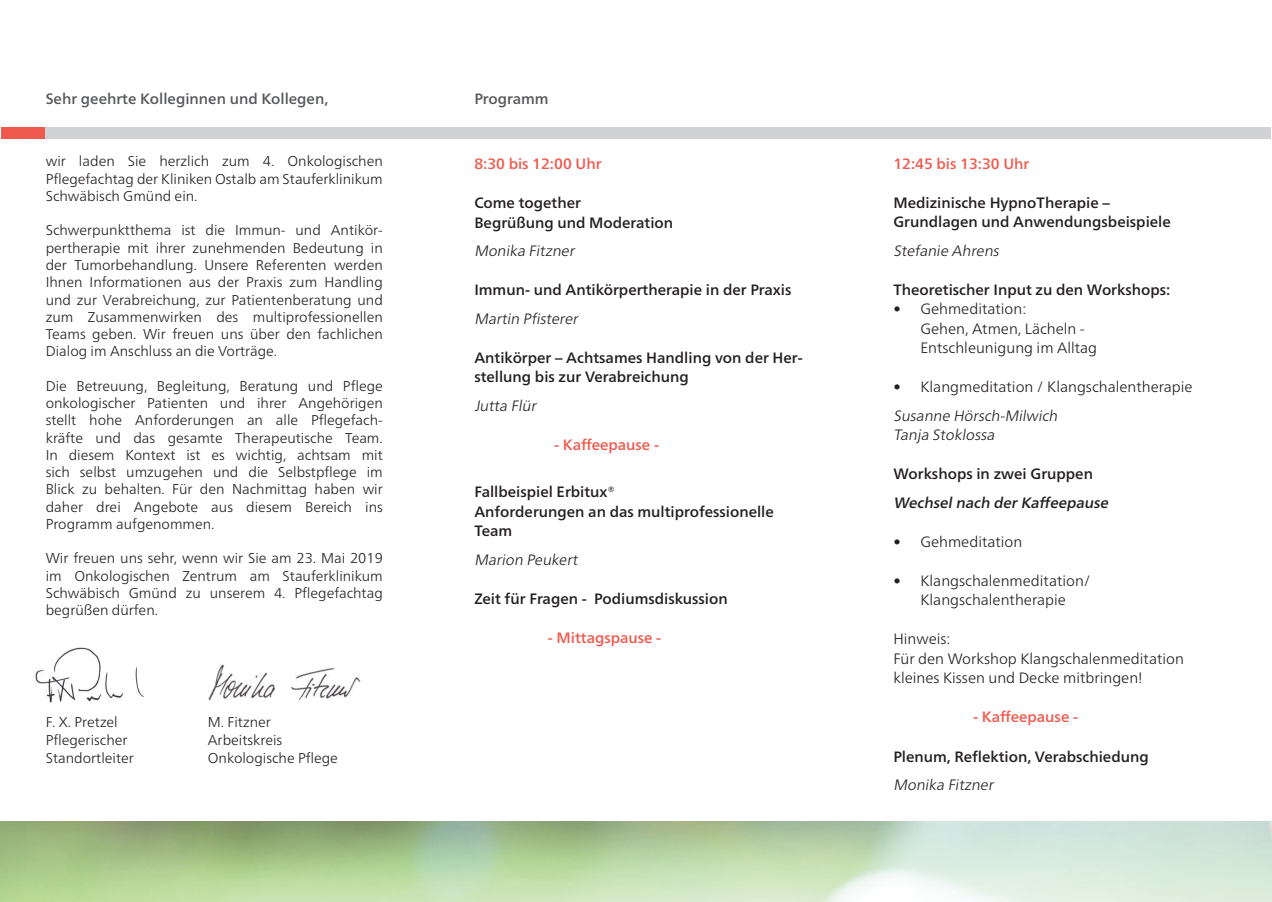
<style>
.page{position:relative;width:1272px;height:902px;background:#fff}
.page>*{position:absolute;margin:0;border:0;box-sizing:border-box;transform-origin:0 0}
.t1{font:500 15px/19.5px "Frutiger Neue LT Pro";color:#231f20}
.t2{font:300 15px/19.5px "Frutiger Neue LT Pro";color:#231f20}
.t3{font:italic 300 15px/19.5px "Frutiger Neue LT Pro";color:#231f20}
.t4{font:500 15px "Frutiger Neue LT Pro";color:#f0594d}
.t5{font:500 15px "Frutiger Neue LT Pro";color:#57585a}
.t6{font:italic 500 15px "Frutiger Neue LT Pro";color:#231f20}
.t7{font:300 14.25px/17.2px "Frutiger Neue LT Pro";color:#231f20;text-align:justify}
</style>
<div class="page">
<img style="left:208px;top:664px;width:153px;height:37px">
<img style="left:35px;top:647px;width:109px;height:56px">
<div style="left:1px;top:127px;width:46px;height:11px;background:#f0594d"></div>
<div style="left:46px;top:127px;width:1224px;height:11px;background:#d1d2d4"></div>
<img style="left:0;top:821px;width:1271px;height:80px">
<p class="t5" style="left:46px;top:89px;width:284px">Sehr geehrte Kolleginnen und Kollegen,</p>
<p class="t7" style="left:46px;top:153px;width:338px">wir laden Sie herzlich zum 4. Onkologischen Pflegefachtag der Kliniken Ostalb am Stauferklinikum Schwäbisch Gmünd ein.</p>
<p class="t7" style="left:46px;top:222px;width:339px">Schwerpunktthema ist die Immun- und Antikör&shy;pertherapie mit ihrer zunehmenden Bedeutung in der Tumorbehandlung. Unsere Referenten werden Ihnen Informationen aus der Praxis zum Handling und zur Verabreichung, zur Patientenberatung und zum Zusammenwirken des multiprofessionellen Teams geben. Wir freuen uns über den fachlichen Dialog im Anschluss an die Vorträge.</p>
<p class="t7" style="left:46px;top:377px;width:339px">Die Betreuung, Begleitung, Beratung und Pflege onkologischer Patienten und ihrer Angehörigen stellt hohe Anforderungen an alle Pflegefach&shy;kräfte und das gesamte Therapeutische Team.<br>In diesem Kontext ist es wichtig, achtsam mit sich selbst umzugehen und die Selbstpflege im Blick zu behalten. Für den Nachmittag haben wir daher drei Angebote aus diesem Bereich ins Programm aufgenommen.</p>
<p class="t7" style="left:46px;top:549px;width:338px">Wir freuen uns sehr, wenn wir Sie am 23. Mai 2019 im Onkologischen Zentrum am Stauferklinikum Schwäbisch Gmünd zu unserem 4. Pflegefachtag begrüßen dürfen.</p>
<p class="t7" style="left:46px;top:713px;width:73px">F. X. Pretzel</p>
<p class="t7" style="left:208px;top:713px;width:65px">M. Fitzner</p>
<p class="t7" style="left:46px;top:731px;width:83px">Pflegerischer</p>
<p class="t7" style="left:208px;top:731px;width:76px">Arbeitskreis</p>
<p class="t7" style="left:46px;top:749px;width:90px">Standortleiter</p>
<p class="t7" style="left:208px;top:749px;width:132px">Onkologische Pflege</p>
<p class="t5" style="left:474px;top:89px;width:76px">Programm</p>
<p class="t4" style="left:474px;top:155px;width:129px">8:30 bis 12:00 Uhr</p>
<p class="t1" style="left:474px;top:193px;width:200px">Come together<br>Begrüßung und Moderation</p>
<p class="t3" style="left:474px;top:241px;width:104px">Monika Fitzner</p>
<p class="t1" style="left:474px;top:280px;width:318px">Immun- und Antikörpertherapie in der Praxis</p>
<p class="t3" style="left:474px;top:308px;width:108px">Martin Pfisterer</p>
<p class="t1" style="left:474px;top:347px;width:330px">Antikörper – Achtsames Handling von der Her&shy;stellung bis zur Verabreichung</p>
<p class="t3" style="left:474px;top:395px;width:66px">Jutta Flür</p>
<p class="t4" style="left:554px;top:436px;width:106px">- Kaffeepause -</p>
<p class="t1" style="left:474px;top:482px;width:301px">Fallbeispiel Erbitux®<br>Anforderungen an das multiprofessionelle<br>Team</p>
<p class="t3" style="left:474px;top:549px;width:107px">Marion Peukert</p>
<p class="t1" style="left:474px;top:589px;width:255px">Zeit für Fragen - Podiumsdiskussion</p>
<p class="t4" style="left:548px;top:629px;width:115px">- Mittagspause -</p>
<p class="t4" style="left:893px;top:154px;width:138px">12:45 bis 13:30 Uhr</p>
<p class="t1" style="left:893px;top:192px;width:279px">Medizinische HypnoTherapie –<br>Grundlagen und Anwendungsbeispiele</p>
<p class="t3" style="left:893px;top:240px;width:110px">Stefanie Ahrens</p>
<p class="t1" style="left:893px;top:279px;width:278px">Theoretischer Input zu den Workshops:</p>
<p class="t2" style="left:920px;top:299px;width:178px;text-indent:-27px">• Gehmeditation:<br>Gehen, Atmen, Lächeln -<br>Entschleunigung im Alltag</p>
<p class="t2" style="left:893px;top:377px;width:301px">• Klangmeditation / Klangschalentherapie</p>
<p class="t3" style="left:893px;top:405px;width:168px">Susanne Hörsch-Milwich<br>Tanja Stoklossa</p>
<p class="t1" style="left:893px;top:464px;width:201px">Workshops in zwei Gruppen</p>
<p class="t6" style="left:893px;top:493px;width:219px">Wechselnach der Kaffeepause</p>
<p class="t2" style="left:893px;top:531px;width:130px">• Gehmeditation</p>
<p class="t2" style="left:893px;top:570px;width:199px;text-align:center">• Klangschalenmeditation/<br>Klangschalentherapie</p>
<p class="t2" style="left:893px;top:629px;width:292px">Hinweis:<br>Für den Workshop Klangschalenmeditation kleines Kissen und Decke mitbringen!</p>
<p class="t4" style="left:973px;top:708px;width:106px">- Kaffeepause -</p>
<p class="t1" style="left:893px;top:746px;width:257px">Plenum, Reflektion, Verabschiedung</p>
<p class="t3" style="left:893px;top:774px;width:104px">Monika Fitzner</p>
</div>
